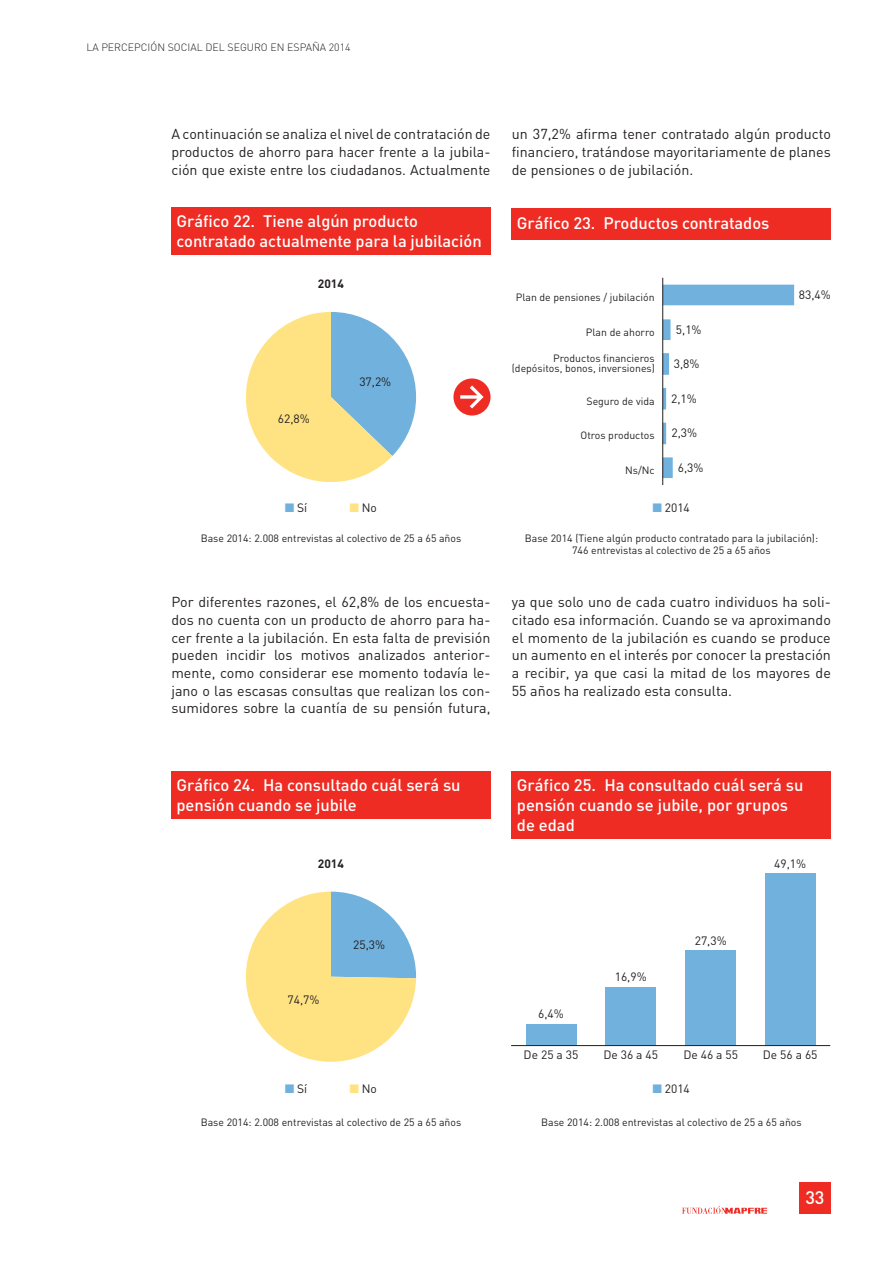
<style>
.page{position:relative;width:896px;height:1266px;background:#fff}
.page>*{position:absolute;margin:0;border:0;box-sizing:border-box;transform-origin:0 0}
.t1{font:500 18px "DI Ng";color:#fff}
.t2{font:500 16.5px/19.8px "DI Ng";letter-spacing:-.005em;color:#fff}
.t3{font:14.25px/17.7px "DI Ng";color:#231f20;text-align:justify}
.t4{font:12px "DI Ng";color:#231f20}
.t5{font:700 12px "DI Ng";color:#231f20}
.t6{font:10.5px/12px "DI Ng";color:#231f20;text-align:center}
.t7{font:300 10.5px "DI Ng";color:#231f20}
.s1{font-family:"Tochobolo";color:#71b1de}
.s2{font-family:"Tochobolo";color:#ffe383}
</style>
<div class="page">
<svg style="left:682px;top:1205px;width:85px;height:8px"></svg>
<div style="left:798px;top:1181px;width:32px;height:32px;background:#ee2c23"></div>
<div style="left:511px;top:207px;width:319px;height:32px;background:#ee2c23"></div>
<div style="left:171px;top:207px;width:319px;height:48px;background:#ee2c23"></div>
<div style="left:171px;top:771px;width:319px;height:47px;background:#ee2c23"></div>
<div style="left:511px;top:771px;width:319px;height:67px;background:#ee2c23"></div>
<svg style="left:245px;top:312px;width:171px;height:170px"></svg>
<svg style="left:453px;top:378px;width:37px;height:37px"></svg>
<svg style="left:663px;top:284px;width:131px;height:194px"></svg>
<hr style="left:662px;top:278px;width:1px;height:207px;background:#231f20">
<svg style="left:245px;top:891px;width:171px;height:171px"></svg>
<div style="left:764px;top:873px;width:51px;height:172px;background:#71b1de"></div>
<div style="left:685px;top:949px;width:51px;height:96px;background:#71b1de"></div>
<div style="left:605px;top:986px;width:51px;height:59px;background:#71b1de"></div>
<div style="left:526px;top:1023px;width:50px;height:22px;background:#71b1de"></div>
<hr style="left:511px;top:1045px;width:319px;height:1px;background:#231f20">
<p class="t7" style="left:86px;top:41px;width:265px">LA PERCEPCIÓN SOCIAL DEL SEGURO EN ESPAÑA 2014</p>
<p class="t3" style="left:171px;top:125px;width:320px">A continuación se analiza el nivel de contratación de productos de ahorro para hacer frente a la jubila&shy;ción que existe entre los ciudadanos. Actualmente</p>
<p class="t3" style="left:511px;top:125px;width:320px">un 37,2% afirma tener contratado algún producto financiero, tratándose mayoritariamente de planes de pensiones o de jubilación.</p>
<p class="t2" style="left:176px;top:211px;width:243px">Gráfico 22. Tiene algún producto</p>
<p class="t2" style="left:517px;top:213px;width:254px">Gráfico 23. Productos contratados</p>
<p class="t2" style="left:176px;top:231px;width:306px">contratado actualmente para la jubilación</p>
<p class="t5" style="left:318px;top:276px;width:28px">2014</p>
<p class="t4" style="left:278px;top:411px;width:33px">62,8%</p>
<p class="t4" style="left:359px;top:374px;width:33px">37,2%</p>
<p class="t6" style="left:515px;top:291px;width:140px">Plan de pensiones / jubilación</p>
<p class="t6" style="left:586px;top:325px;width:70px">Plan de ahorro</p>
<p class="t6" style="left:511px;top:352px;width:145px;line-height:10.5px;text-align:right">Productos financieros (depósitos, bonos, inversiones)</p>
<p class="t6" style="left:586px;top:394px;width:70px">Seguro de vida</p>
<p class="t6" style="left:580px;top:429px;width:76px">Otros productos</p>
<p class="t6" style="left:625px;top:464px;width:31px">Ns/Nc</p>
<p class="t4" style="left:675px;top:322px;width:27px">5,1%</p>
<p class="t4" style="left:673px;top:356px;width:27px">3,8%</p>
<p class="t4" style="left:671px;top:391px;width:27px">2,1%</p>
<p class="t4" style="left:671px;top:425px;width:27px">2,3%</p>
<p class="t4" style="left:677px;top:460px;width:27px">6,3%</p>
<p class="t4" style="left:798px;top:287px;width:33px">83,4%</p>
<p class="t4" style="left:285px;top:499px;width:24px"><span class="s1">N</span> Sí</p>
<p class="t4" style="left:350px;top:499px;width:29px"><span class="s2">N</span> No</p>
<p class="t4" style="left:652px;top:499px;width:39px"><span class="s1">N</span> 2014</p>
<p class="t6" style="left:201px;top:532px;width:262px">Base 2014: 2.008 entrevistas al colectivo de 25 a 65 años</p>
<p class="t6" style="left:525px;top:532px;width:295px">Base 2014 (Tiene algún producto contratado para la jubilación):<br>746 entrevistas al colectivo de 25 a 65 años</p>
<p class="t3" style="left:171px;top:593px;width:320px">Por diferentes razones, el 62,8% de los encuesta&shy;dos no cuenta con un producto de ahorro para ha&shy;cer frente a la jubilación. En esta falta de previsión pueden incidir los motivos analizados anterior&shy;mente, como considerar ese momento todavía le&shy;jano o las escasas consultas que realizan los con&shy;sumidores sobre la cuantía de su pensión futura,</p>
<p class="t3" style="left:511px;top:593px;width:320px">ya que solo uno de cada cuatro individuos ha soli&shy;citado esa información. Cuando se va aproximando el momento de la jubilación es cuando se produce un aumento en el interés por conocer la prestación a recibir, ya que casi la mitad de los mayores de 55 años ha realizado esta consulta.</p>
<p class="t2" style="left:176px;top:774px;width:285px">Gráfico 24. Ha consultado cuál será su pensión cuando se jubile</p>
<p class="t2" style="left:517px;top:774px;width:288px">Gráfico 25. Ha consultado cuál será su pensión cuando se jubile, por grupos de edad</p>
<p class="t5" style="left:318px;top:855px;width:28px">2014</p>
<p class="t4" style="left:287px;top:992px;width:33px">74,7%</p>
<p class="t4" style="left:353px;top:936px;width:33px">25,3%</p>
<p class="t4" style="left:538px;top:1006px;width:27px">6,4%</p>
<p class="t4" style="left:614px;top:969px;width:33px">16,9%</p>
<p class="t4" style="left:694px;top:933px;width:33px">27,3%</p>
<p class="t4" style="left:774px;top:856px;width:33px">49,1%</p>
<p class="t4" style="left:523px;top:1047px;width:56px">De 25 a 35</p>
<p class="t4" style="left:603px;top:1047px;width:56px">De 36 a 45</p>
<p class="t4" style="left:683px;top:1047px;width:56px">De 46 a 55</p>
<p class="t4" style="left:762px;top:1047px;width:56px">De 56 a 65</p>
<p class="t4" style="left:285px;top:1081px;width:24px"><span class="s1">N</span> Sí</p>
<p class="t4" style="left:350px;top:1081px;width:29px"><span class="s2">N</span> No</p>
<p class="t4" style="left:652px;top:1081px;width:39px"><span class="s1">N</span> 2014</p>
<p class="t6" style="left:201px;top:1116px;width:262px">Base 2014: 2.008 entrevistas al colectivo de 25 a 65 años</p>
<p class="t6" style="left:541px;top:1116px;width:262px">Base 2014: 2.008 entrevistas al colectivo de 25 a 65 años</p>
<p class="t1" style="left:805px;top:1186px;width:21px">33</p>
</div>
